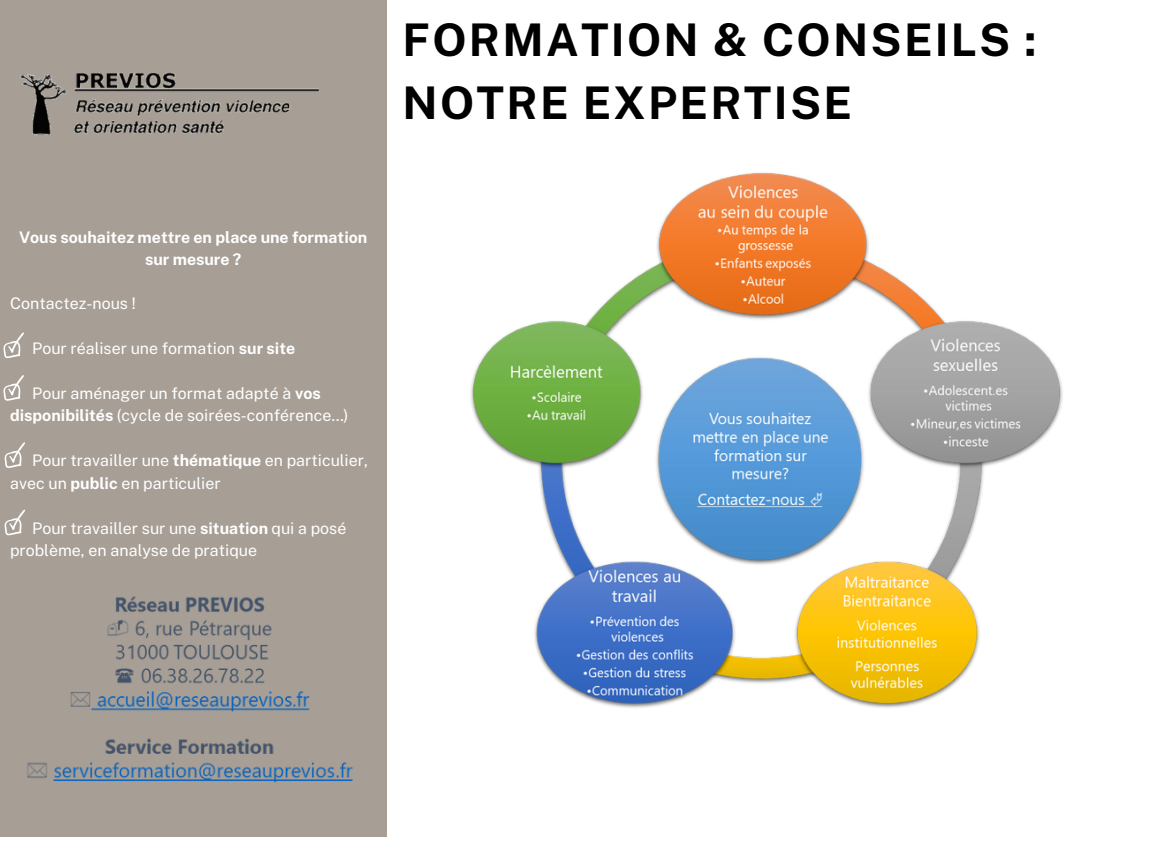
<style>
.page{position:relative;width:1152px;height:864px;background:#fff}
.page>*{position:absolute;margin:0;border:0;box-sizing:border-box;transform-origin:0 0}
.t1{font:700 45px/63px "Public Sans";letter-spacing:.05em;color:#000}
.t2{font:16.05px/22.5px "Public Sans";color:#fff}
.t3{font:700 16.05px/21.3px "Public Sans";color:#fff;text-align:center}
.s1{font-weight:700}
</style>
<div class="page">
<div style="left:0;top:0;width:386px;height:837px;background:#a79f96"></div>
<svg style="left:3px;top:332px;width:21px;height:26px"></svg>
<svg style="left:3px;top:375px;width:21px;height:26px"></svg>
<svg style="left:4px;top:442px;width:21px;height:26px"></svg>
<svg style="left:4px;top:510px;width:21px;height:25px"></svg>
<img style="left:27px;top:586px;width:360px;height:223px">
<img style="left:470px;top:172px;width:593px;height:536px">
<img style="left:20px;top:13px;width:457px;height:183px">
<h1 class="t1" style="left:403px;top:8px;width:635px">FORMATION &amp; CONSEILS :<br>NOTRE EXPERTISE</h1>
<p class="t3" style="left:19px;top:227px;width:350px">Vous souhaitez mettre en place une formation sur mesure ?</p>
<p class="t2" style="left:10px;top:292px;width:127px">Contactez-nous !</p>
<p class="t2" style="left:32px;top:337px;width:265px">Pour réaliser une formation <span class="s1">sur site</span></p>
<p class="t2" style="left:10px;top:382px;width:340px;text-align:center">Pour aménager un format adapté à <span class="s1">vos disponibilités</span> (cycle de soirées-conférence…)</p>
<p class="t2" style="left:10px;top:449px;width:359px;text-indent:22px">Pour travailler une <span class="s1">thématique</span> en particulier, avec un <span class="s1">public</span> en particulier</p>
<p class="t2" style="left:10px;top:517px;width:338px;text-indent:22px">Pour travailler sur une <span class="s1">situation</span> qui a posé problème, en analyse de pratique</p>
</div>
